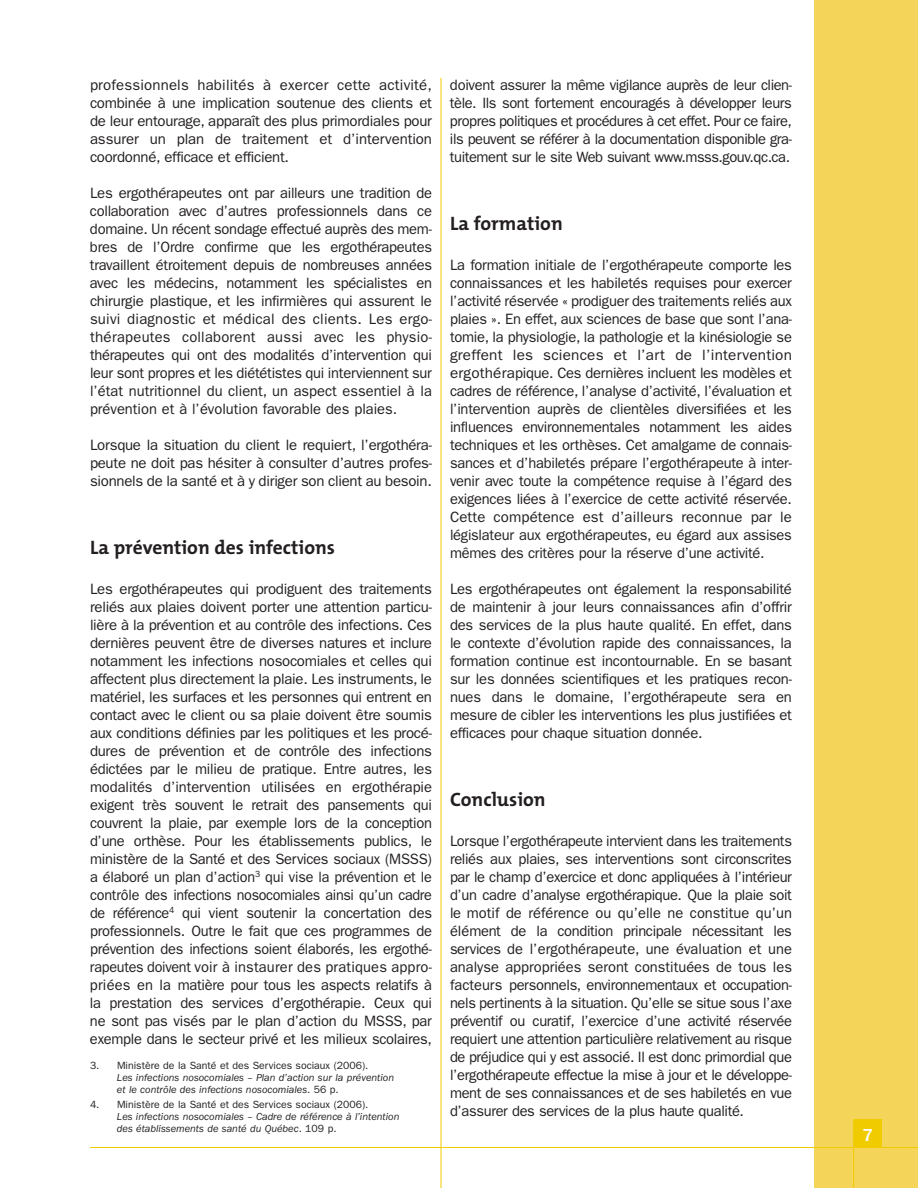
<style>
.page{position:relative;width:918px;height:1188px;background:#fff}
.page>*{position:absolute;margin:0;border:0;box-sizing:border-box;transform-origin:0 0}
.t1{font:700 19.5px "The Mix";color:#231f20}
.t2{font:500 18px "Franklin Gothic";color:#fff}
.t3{font:15px/18px "Franklin Gothic";letter-spacing:-.02em;color:#231f20;text-align:justify}
.t4{font:italic 10.5px/12px "Franklin Gothic";color:#231f20}
.t5{font:10.5px "Franklin Gothic";color:#231f20}
.s1{font-style:normal}
</style>
<div class="page">
<div style="left:814px;top:0;width:104px;height:1188px;background:#f5d559"></div>
<hr style="left:90px;top:1147px;width:828px;height:1px;background:#f0cb00">
<hr style="left:441px;top:78px;width:1px;height:1110px;background:#f0cb00">
<div style="left:854px;top:1119px;width:28px;height:29px;background:#f0cb00"></div>
<hr style="left:853px;top:1119px;width:1px;height:69px;background:#f0cb00">
<p class="t3" style="left:90px;top:78px;width:343px">professionnels habilités à exercer cette activité, combinée à une implication soutenue des clients et de leur entourage, apparaît des plus primordiales pour assurer un plan de traitement et d’intervention coordonné, efficace et efficient.</p>
<p class="t3" style="left:90px;top:186px;width:343px">Les ergothérapeutes ont par ailleurs une tradition de collaboration avec d’autres professionnels dans ce domaine. Un récent sondage effectué auprès des mem&shy;bres de l’Ordre confirme que les ergothérapeutes travaillent étroitement depuis de nombreuses années avec les médecins, notamment les spécialistes en chirurgie plastique, et les infirmières qui assurent le suivi diagnostic et médical des clients. Les ergo&shy;thérapeutes collaborent aussi avec les physio&shy;thérapeutes qui ont des modalités d’intervention qui leur sont propres et les diététistes qui interviennent sur l’état nutritionnel du client, un aspect essentiel à la prévention et à l’évolution favorable des plaies.</p>
<p class="t3" style="left:90px;top:438px;width:343px">Lorsque la situation du client le requiert, l’ergothéra&shy;peute ne doit pas hésiter à consulter d’autres profes&shy;sionnels de la santé et à y diriger son client au besoin.</p>
<h1 class="t1" style="left:90px;top:537px;width:247px">La prévention des infections</h1>
<p class="t3" style="left:90px;top:582px;width:344px">Les ergothérapeutes qui prodiguent des traitements reliés aux plaies doivent porter une attention particu&shy;lière à la prévention et au contrôle des infections. Ces dernières peuvent être de diverses natures et inclure notamment les infections nosocomiales et celles qui affectent plus directement la plaie. Les instruments, le matériel, les surfaces et les personnes qui entrent en contact avec le client ou sa plaie doivent être soumis aux conditions définies par les politiques et les procé&shy;dures de prévention et de contrôle des infections édictées par le milieu de pratique. Entre autres, les modalités d’intervention utilisées en ergothérapie exigent très souvent le retrait des pansements qui couvrent la plaie, par exemple lors de la conception d’une orthèse. Pour les établissements publics, le ministère de la Santé et des Services sociaux (MSSS) a élaboré un plan d’action<sup>3</sup> qui vise la prévention et le contrôle des infections nosocomiales ainsi qu’un cadre de référence<sup>4</sup> qui vient soutenir la concertation des professionnels. Outre le fait que ces programmes de prévention des infections soient élaborés, les ergothé&shy;rapeutes doivent voir à instaurer des pratiques appro&shy;priées en la matière pour tous les aspects relatifs à la prestation des services d’ergothérapie. Ceux qui ne sont pas visés par le plan d’action du MSSS, par exemple dans le secteur privé et les milieux scolaires,</p>
<p class="t5" style="left:90px;top:1062px;width:280px">3. Ministère de la Santé et des Services sociaux (2006).</p>
<p class="t4" style="left:117px;top:1073px;width:279px">Les infections nosocomiales – Plan d’action sur la prévention et le contrôle des infections nosocomiales<span class="s1">. 56 p.</span></p>
<p class="t5" style="left:90px;top:1101px;width:280px">4. Ministère de la Santé et des Services sociaux (2006).</p>
<p class="t4" style="left:117px;top:1112px;width:284px">Les infections nosocomiales – Cadre de référence à l’intention des établissements de santé du Québec<span class="s1">. 109 p.</span></p>
<p class="t3" style="left:450px;top:78px;width:344px">doivent assurer la même vigilance auprès de leur clien&shy;tèle. Ils sont fortement encouragés à développer leurs propres politiques et procédures à cet effet. Pour ce faire, ils peuvent se référer à la documentation disponible gra&shy;tuitement sur le site Web suivant www.msss.gouv.qc.ca.</p>
<h1 class="t1" style="left:450px;top:213px;width:114px">La formation</h1>
<p class="t3" style="left:450px;top:258px;width:343px">La formation initiale de l’ergothérapeute comporte les connaissances et les habiletés requises pour exercer l’activité réservée « prodiguer des traitements reliés aux plaies ». En effet, aux sciences de base que sont l’ana&shy;tomie, la physiologie, la pathologie et la kinésiologie se greffent les sciences et l’art de l’intervention ergothérapique. Ces dernières incluent les modèles et cadres de référence, l’analyse d’activité, l’évaluation et l’intervention auprès de clientèles diversifiées et les influences environnementales notamment les aides techniques et les orthèses. Cet amalgame de connais&shy;sances et d’habiletés prépare l’ergothérapeute à inter&shy;venir avec toute la compétence requise à l’égard des exigences liées à l’exercice de cette activité réservée.<br>Cette compétence est d’ailleurs reconnue par le législateur aux ergothérapeutes, eu égard aux assises mêmes des critères pour la réserve d’une activité.</p>
<p class="t3" style="left:450px;top:582px;width:344px">Les ergothérapeutes ont également la responsabilité de maintenir à jour leurs connaissances afin d’offrir des services de la plus haute qualité. En effet, dans le contexte d’évolution rapide des connaissances, la formation continue est incontournable. En se basant sur les données scientifiques et les pratiques recon&shy;nues dans le domaine, l’ergothérapeute sera en mesure de cibler les interventions les plus justifiées et efficaces pour chaque situation donnée.</p>
<h1 class="t1" style="left:450px;top:789px;width:97px">Conclusion</h1>
<p class="t3" style="left:450px;top:834px;width:343px">Lorsque l’ergothérapeute intervient dans les traitements reliés aux plaies, ses interventions sont circonscrites par le champ d’exercice et donc appliquées à l’intérieur d’un cadre d’analyse ergothérapique. Que la plaie soit le motif de référence ou qu’elle ne constitue qu’un élément de la condition principale nécessitant les services de l’ergothérapeute, une évaluation et une analyse appropriées seront constituées de tous les facteurs personnels, environnementaux et occupation&shy;nels pertinents à la situation. Qu’elle se situe sous l’axe préventif ou curatif, l’exercice d’une activité réservée requiert une attention particulière relativement au risque de préjudice qui y est associé. Il est donc primordial que l’ergothérapeute effectue la mise à jour et le développe&shy;ment de ses connaissances et de ses habiletés en vue d’assurer des services de la plus haute qualité.</p>
<p class="t2" style="left:862px;top:1128px;width:12px">7</p>
</div>
